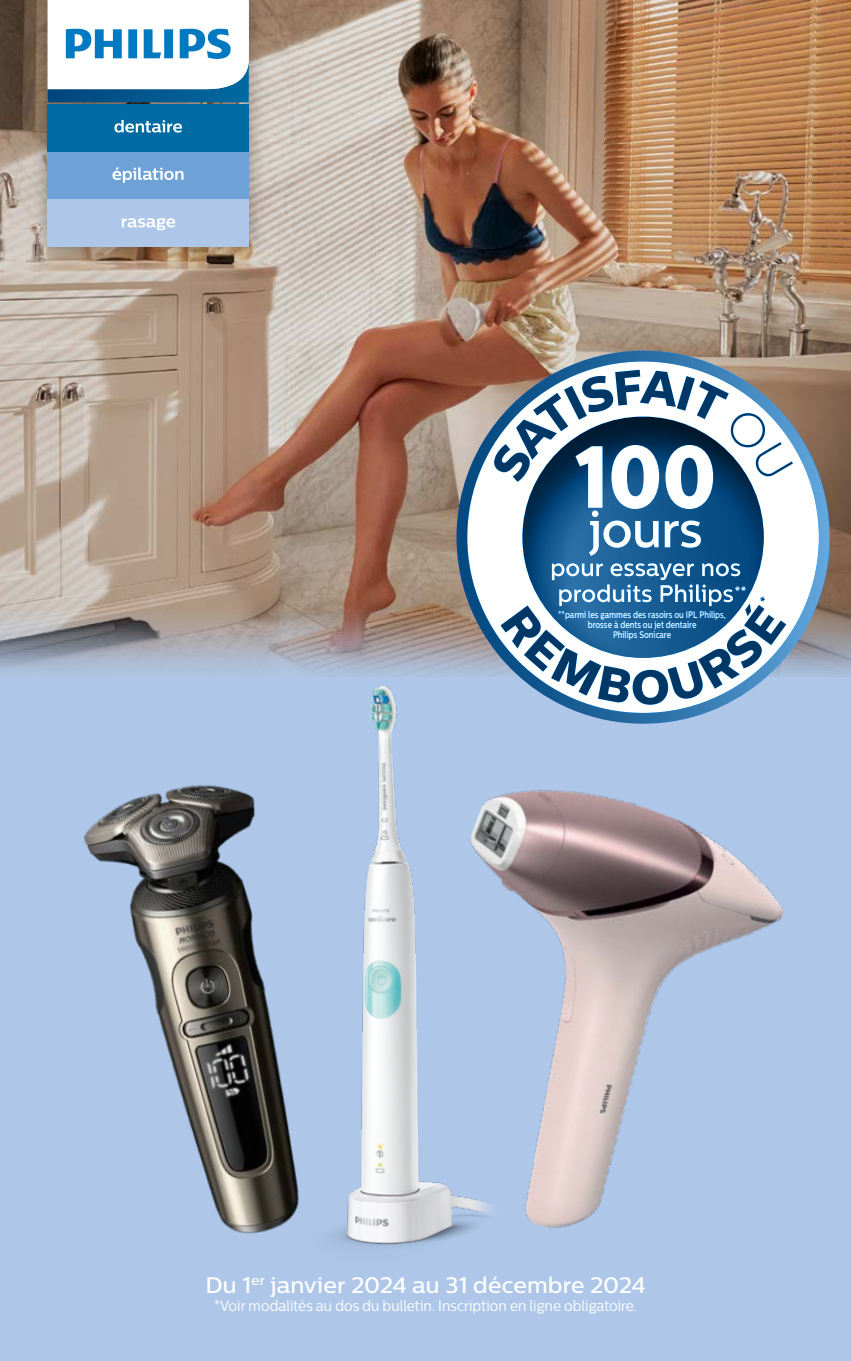
<style>
.page{position:relative;width:851px;height:1361px;background:#fff}
.page>*{position:absolute;margin:0;border:0;box-sizing:border-box;transform-origin:0 0}
.t1{font:500 22.5px "Centrale Sans";color:#fff}
.t2{font:15px "Centrale Sans";color:#fff;scale:.91 1}
.t3{font:500 9.6px/10.5px "Centrale Sans";color:#fff;text-align:center;scale:.82 1}
</style>
<div class="page">
<div style="left:0;top:0;width:850px;height:1361px;background:#aec7e8"></div>
<img style="left:0;top:0;width:850px;height:676px">
<img style="left:519px;top:789px;width:266px;height:439px">
<img style="left:83px;top:785px;width:208px;height:449px">
<img style="left:291px;top:669px;width:228px;height:578px">
<svg style="left:456px;top:351px;width:373px;height:373px"></svg>
<svg style="left:467px;top:361px;width:351px;height:352px"></svg>
<svg style="left:456px;top:350px;width:373px;height:374px;background:#7ca0bd"></svg>
<img style="left:23px;top:0;width:250px;height:80px">
<svg style="left:48px;top:0;width:201px;height:80px;background:#d1e6f3"></svg>
<img style="left:23px;top:80px;width:250px;height:184px">
<div style="left:48px;top:104px;width:201px;height:47px;background:#006ba3"></div>
<div style="left:48px;top:151px;width:201px;height:48px;background:#6ea2d7"></div>
<div style="left:48px;top:199px;width:201px;height:47px;background:#aec7e8"></div>
<svg style="left:114px;top:120px;width:68px;height:13px"></svg>
<svg style="left:112px;top:167px;width:71px;height:16px"></svg>
<svg style="left:122px;top:218px;width:53px;height:12px"></svg>
<p class="t3" style="left:558px;top:609px;width:206px">**parmi les gammes des rasoirs ou IPL Philips, brosse à dents ou jet dentaire<br>Philips Sonicare</p>
<h1 class="t1" style="left:205px;top:1271px;width:441px">Du 1<sup>er</sup> janvier 2024 au 31 décembre 2024</h1>
<h2 class="t2" style="left:214px;top:1296px;width:466px">*Voir modalités au dos du bulletin. Inscription en ligne obligatoire.</h2>
</div>
